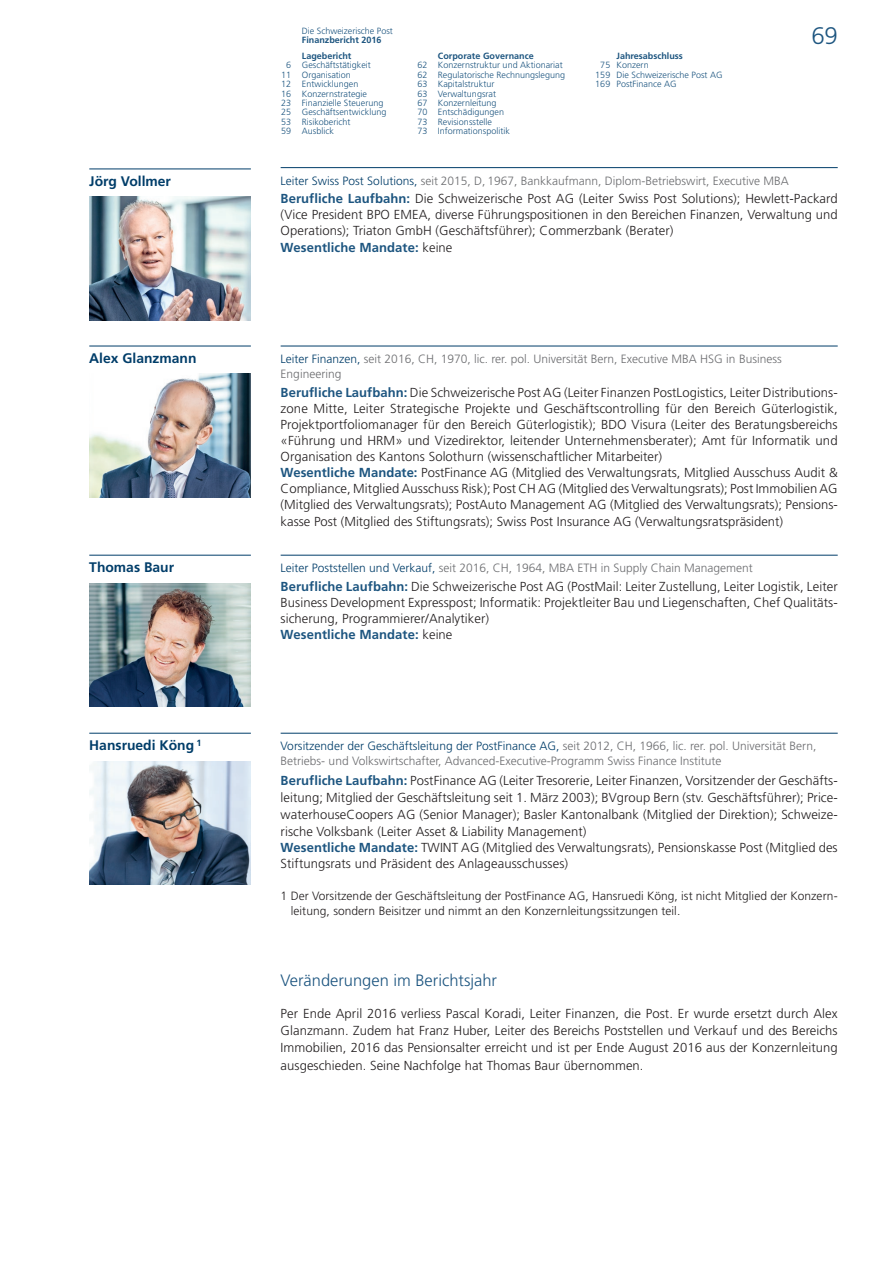
<style>
.page{position:relative;width:893px;height:1263px;background:#fff}
.page>*{position:absolute;margin:0;border:0;box-sizing:border-box;transform-origin:0 0}
.t1{font:300 24px "Frutiger LT Std";color:#1d5580}
.t2{font:300 16.5px "Frutiger LT Std";color:#1d5580}
.t3{font:700 13.8px "Frutiger LT Std";color:#003d69}
.t4{font:300 13.05px/16.2px "Frutiger LT Std";letter-spacing:.005em;color:#231f20}
.t5{font:300 12px/15px "Frutiger LT Std";color:#6c6d70}
.t6{font:300 12px/15px "Frutiger LT Std";letter-spacing:.005em;color:#231f20}
.t7{font:300 9px/9.4px "Frutiger LT Std";color:#1d5580}
.t8{font:700 9px/15.8px "Frutiger LT Std";color:#1d5580}
.s1{color:#003d69}
.s2{font-weight:700;color:#1d5580}
</style>
<div class="page">
<hr style="left:281px;top:167px;width:557px;height:1px;background:#003d69">
<hr style="left:281px;top:346px;width:557px;height:1px;background:#003d69">
<hr style="left:281px;top:555px;width:557px;height:1px;background:#003d69">
<hr style="left:281px;top:733px;width:557px;height:1px;background:#003d69">
<hr style="left:89px;top:169px;width:162px;height:1px;background:#003d69">
<img style="left:89px;top:197px;width:162px;height:123px">
<hr style="left:89px;top:346px;width:162px;height:1px;background:#003d69">
<img style="left:89px;top:374px;width:162px;height:123px">
<hr style="left:89px;top:555px;width:162px;height:1px;background:#003d69">
<img style="left:89px;top:583px;width:162px;height:123px">
<hr style="left:89px;top:733px;width:162px;height:1px;background:#003d69">
<img style="left:89px;top:761px;width:162px;height:123px">
<p class="t7" style="left:302px;top:26px;width:92px">Die Schweizerische Post</p>
<p class="t8" style="left:302px;top:32px;width:81px">Finanzbericht 2016<br>Lagebericht</p>
<p class="t7" style="left:281px;top:61px;width:107px;text-indent:5px">6 Geschäftstätigkeit<br>11 Organisation<br>12 Entwicklungen<br>16 Konzernstrategie<br>23 Finanzielle Steuerung<br>25 Geschäftsentwicklung<br>53 Risikobericht<br>59 Ausblick</p>
<p class="t8" style="left:438px;top:48px;width:97px">Corporate Governance</p>
<p class="t7" style="left:417px;top:61px;width:149px">62 Konzernstruktur und Aktionariat<br>62 Regulatorische Rechnungslegung<br>63 Kapitalstruktur<br>63 Verwaltungsrat<br>67 Konzernleitung<br>70 Entschädigungen<br>73 Revisionsstelle<br>73 Informationspolitik</p>
<p class="t8" style="left:617px;top:48px;width:68px">Jahresabschluss</p>
<p class="t7" style="left:595px;top:61px;width:129px;text-indent:5px">75 Konzern<br>159 Die Schweizerische Post AG<br>169 PostFinance AG</p>
<h1 class="t1" style="left:812px;top:23px;width:28px">69</h1>
<p class="t3" style="left:89px;top:173px;width:83px">Jörg Vollmer</p>
<p class="t5" style="left:281px;top:173px;width:510px"><span class="s1">Leiter Swiss Post Solutions,</span> seit 2015, D, 1967, Bankkaufmann, Diplom-Betriebswirt, Executive MBA</p>
<p class="t4" style="left:281px;top:191px;width:559px"><span class="s2">Berufliche Laufbahn:</span> Die Schweizerische Post AG (Leiter Swiss Post Solutions); Hewlett-Packard (Vice President BPO EMEA, diverse Führungspositionen in den Bereichen Finanzen, Verwaltung und Operations); Triaton GmbH (Geschäftsführer); Commerzbank (Berater)<br><span class="s2">Wesentliche Mandate:</span> keine</p>
<p class="t3" style="left:89px;top:350px;width:109px">Alex Glanzmann</p>
<p class="t3" style="left:89px;top:559px;width:86px">Thomas Baur</p>
<p class="t5" style="left:281px;top:352px;width:502px"><span class="s1">Leiter Finanzen,</span> seit 2016, CH, 1970, lic. rer. pol. Universität Bern, Executive MBA HSG in Business<br>Engineering</p>
<p class="t4" style="left:281px;top:384px;width:559px"><span class="s2">Berufliche Laufbahn:</span> Die Schweizerische Post AG (Leiter Finanzen PostLogistics, Leiter Distributions&shy;zone Mitte, Leiter Strategische Projekte und Geschäftscontrolling für den Bereich Güterlogistik, Projektportfoliomanager für den Bereich Güterlogistik); BDO Visura (Leiter des Beratungsbereichs «Führung und HRM» und Vizedirektor, leitender Unternehmensberater); Amt für Informatik und Organisation des Kantons Solothurn (wissenschaftlicher Mitarbeiter)<br><span class="s2">Wesentliche Mandate:</span> PostFinance AG (Mitglied des Verwaltungsrats, Mitglied Ausschuss Audit &amp; Compliance, Mitglied Ausschuss Risk); Post CH AG (Mitglied des Verwaltungsrats); Post Immobilien AG (Mitglied des Verwaltungsrats); PostAuto Management AG (Mitglied des Verwaltungsrats); Pensions&shy;kasse Post (Mitglied des Stiftungsrats); Swiss Post Insurance AG (Verwaltungsratspräsident)</p>
<p class="t5" style="left:281px;top:561px;width:474px"><span class="s1">Leiter Poststellen und Verkauf,</span> seit 2016, CH, 1964, MBA ETH in Supply Chain Management</p>
<p class="t4" style="left:281px;top:578px;width:559px"><span class="s2">Berufliche Laufbahn:</span> Die Schweizerische Post AG (PostMail: Leiter Zustellung, Leiter Logistik, Leiter Business Development Expresspost; Informatik: Projektleiter Bau und Liegenschaften, Chef Qualitäts&shy;sicherung, Programmierer/Analytiker)<br><span class="s2">Wesentliche Mandate:</span> keine</p>
<p class="t3" style="left:89px;top:737px;width:114px">Hansruedi Köng <sup>1</sup></p>
<p class="t5" style="left:281px;top:739px;width:537px"><span class="s1">Vorsitzender der Geschäftsleitung der PostFinance AG,</span> seit 2012, CH, 1966, lic. rer. pol. Universität Bern,<br>Betriebs- und Volkswirtschafter, Advanced-Executive-Programm Swiss Finance Institute</p>
<p class="t4" style="left:281px;top:772px;width:559px;line-height:16.6px"><span class="s2">Berufliche Laufbahn:</span> PostFinance AG (Leiter Tresorerie, Leiter Finanzen, Vorsitzender der Geschäfts&shy;leitung; Mitglied der Geschäftsleitung seit 1. März 2003); BVgroup Bern (stv. Geschäftsführer); Price&shy;waterhouseCoopers AG (Senior Manager); Basler Kantonalbank (Mitglied der Direktion); Schweize&shy;rische Volksbank (Leiter Asset &amp; Liability Management)<br><span class="s2">Wesentliche Mandate:</span> TWINT AG (Mitglied des Verwaltungsrats), Pensionskasse Post (Mitglied des Stiftungsrats und Präsident des Anlageausschusses)</p>
<p class="t6" style="left:291px;top:888px;width:548px;text-indent:-10px">1 Der Vorsitzende der Geschäftsleitung der PostFinance AG, Hansruedi Köng, ist nicht Mitglied der Konzern&shy;leitung, sondern Beisitzer und nimmt an den Konzernleitungssitzungen teil.</p>
<p class="t2" style="left:281px;top:970px;width:218px">Veränderungen im Berichtsjahr</p>
<p class="t4" style="left:281px;top:1006px;width:559px;line-height:17px;text-align:justify">Per Ende April 2016 verliess Pascal Koradi, Leiter Finanzen, die Post. Er wurde ersetzt durch Alex Glanzmann. Zudem hat Franz Huber, Leiter des Bereichs Poststellen und Verkauf und des Bereichs Immobilien, 2016 das Pensionsalter erreicht und ist per Ende August 2016 aus der Konzernleitung ausgeschieden. Seine Nachfolge hat Thomas Baur übernommen.</p>
</div>
